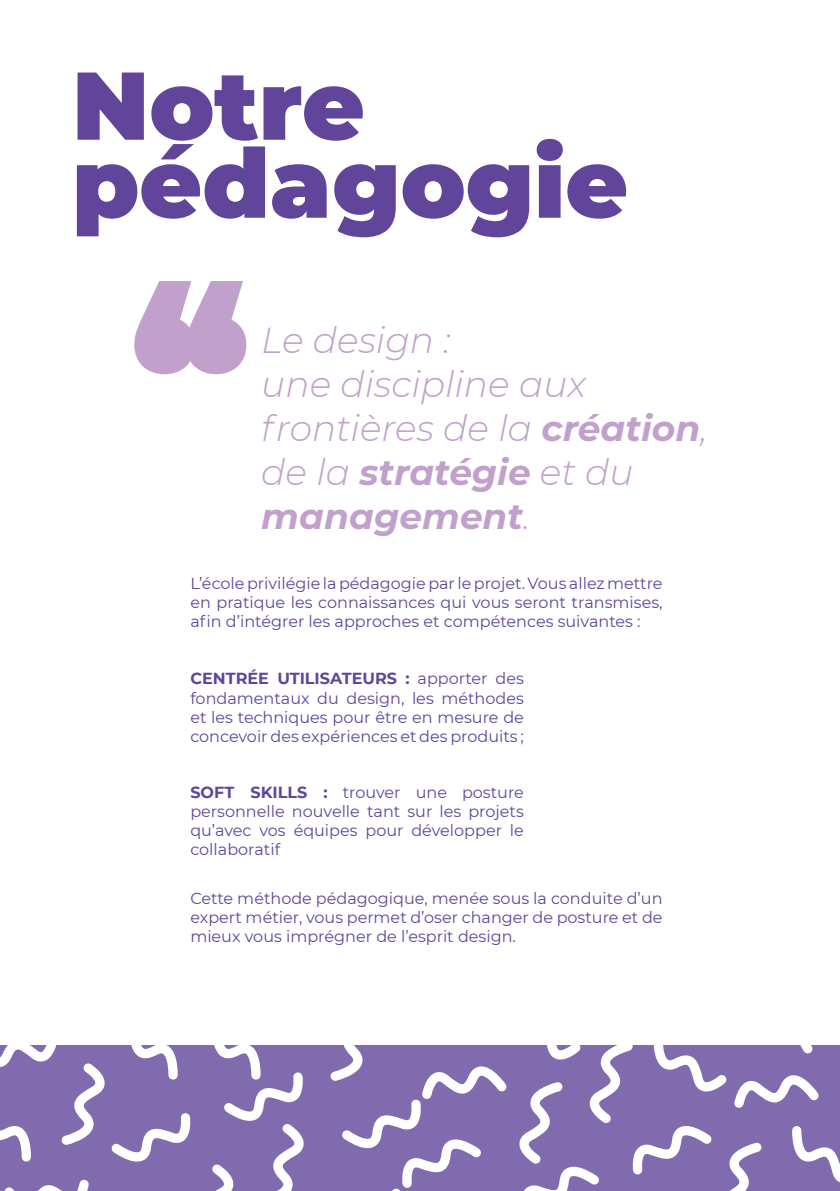
<style>
.page{position:relative;width:840px;height:1191px;background:#fff}
.page>*{position:absolute;margin:0;border:0;box-sizing:border-box;transform-origin:0 0}
.t1{font:900 228.4px "Montserrat";color:#c1a1cb}
.t2{font:900 96px/78px "Montserrat";color:#60459b}
.t3{font:italic 300 36px/44px "Montserrat";color:#c1a1cb}
.t4{font:16px/19.2px "Montserrat";color:#60459b;text-align:justify}
.s1{font-weight:700}
</style>
<div class="page">
<svg style="left:0;top:1045px;width:839px;height:146px;background:#917fba"></svg>
<h2 class="t2" style="left:72px;top:61px;width:557px">Notre pédagogie</h2>
<h1 class="t1" style="left:130px;top:198px;width:123px">‘‘</h1>
<h3 class="t3" style="left:261px;top:317px;width:447px">Le design :<br>une discipline aux frontières de la <span class="s1">création</span>, de la <span class="s1">stratégie</span> et du <span class="s1">management</span>.</h3>
<p class="t4" style="left:190px;top:573px;width:473px">L’école privilégie la pédagogie par le projet. Vous allez mettre en pratique les connaissances qui vous seront transmises, afin d’intégrer les approches et compétences suivantes :</p>
<p class="t4" style="left:190px;top:668px;width:335px"><span class="s1">CENTRÉE UTILISATEURS :</span> apporter des fondamentaux du design, les méthodes et les techniques pour être en mesure de concevoir des expériences et des produits ;</p>
<p class="t4" style="left:190px;top:782px;width:335px"><span class="s1">SOFT SKILLS :</span> trouver une posture personnelle nouvelle tant sur les projets qu’avec vos équipes pour développer le collaboratif</p>
<p class="t4" style="left:190px;top:888px;width:473px">Cette méthode pédagogique, menée sous la conduite d’un expert métier, vous permet d’oser changer de posture et de mieux vous imprégner de l’esprit design.</p>
</div>
